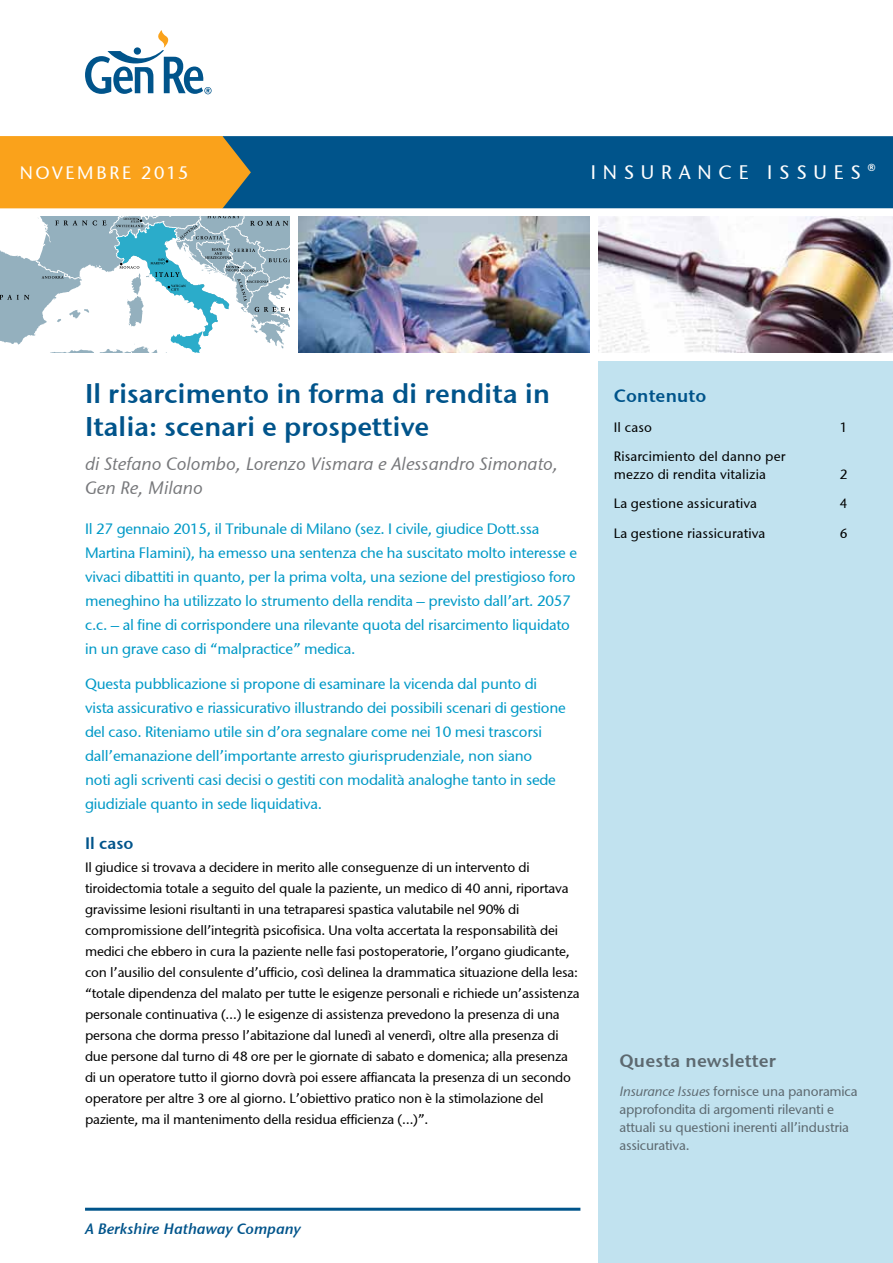
<style>
.page{position:relative;width:893px;height:1263px;background:#fff}
.page>*{position:absolute;margin:0;border:0;box-sizing:border-box;transform-origin:0 0}
.t1{font:600 27px/33px "Stone Sans GC Re";color:#00548b}
.t2{font:19.5px "Stone Sans GC Re";letter-spacing:.35em;color:#fff}
.t3{font:italic 18px/24px "Stone Sans GC Re";color:#77787b}
.t4{font:600 18px "Stone Sans GC Re";letter-spacing:.01em;color:#5d6970}
.t5{font:18px "Stone Sans GC Re";letter-spacing:.15em;color:#fff}
.t6{font:600 18px "Stone Sans GC Re";letter-spacing:.01em;color:#00548b}
.t7{font:600 16.5px "Stone Sans GC Re";color:#00548b}
.t8{font:15px/24px "Stone Sans GC Re";letter-spacing:-.015em;color:#0099c7}
.t9{font:italic 600 15px "Stone Sans GC Re";color:#00548b}
.t10{font:13.5px/21px "Stone Sans GC Re";letter-spacing:-.015em;color:#000}
.t11{font:13.5px/18px "Stone Sans GC Re";letter-spacing:-.015em;color:#5d6970}
.t12{font:13.5px/18px "Stone Sans GC Re";letter-spacing:.01em;color:#000}
.s1{font-style:italic}
</style>
<div class="page">
<div style="left:598px;top:361px;width:295px;height:902px;background:#c1e2ef"></div>
<svg style="left:0;top:217px;width:290px;height:136px"></svg>
<img style="left:298px;top:217px;width:292px;height:136px">
<img style="left:598px;top:217px;width:295px;height:136px">
<hr style="left:85px;top:1208px;width:495px;height:3px;background:#00548b">
<div style="left:222px;top:136px;width:671px;height:72px;background:#00548b"></div>
<svg style="left:0;top:136px;width:251px;height:72px"></svg>
<svg style="left:85px;top:30px;width:127px;height:64px"></svg>
<h3 class="t5" style="left:20px;top:162px;width:170px">NOVEMBRE 2015</h3>
<h2 class="t2" style="left:591px;top:161px;width:287px">INSURANCE ISSUES®</h2>
<h1 class="t1" style="left:85px;top:376px;width:466px">Il risarcimento in forma di rendita in<br>Italia: scenari e prospettive</h1>
<h3 class="t3" style="left:85px;top:452px;width:474px">di Stefano Colombo, Lorenzo Vismara e Alessandro Simonato,<br>Gen Re, Milano</h3>
<p class="t8" style="left:85px;top:517px;width:494px">Il 27 gennaio 2015, il Tribunale di Milano (sez. I civile, giudice Dott.ssa Martina Flamini), ha emesso una sentenza che ha suscitato molto interesse e vivaci dibattiti in quanto, per la prima volta, una sezione del prestigioso foro meneghino ha utilizzato lo strumento della rendita – previsto dall’art. 2057 c.c. – al fine di corrispondere una rilevante quota del risarcimento liquidato in un grave caso di “malpractice” medica.</p>
<p class="t8" style="left:85px;top:672px;width:482px">Questa pubblicazione si propone di esaminare la vicenda dal punto di vista assicurativo e riassicurativo illustrando dei possibili scenari di gestione del caso. Riteniamo utile sin d’ora segnalare come nei 10 mesi trascorsi dall’emanazione dell’importante arresto giurisprudenziale, non siano<br>noti agli scriventi casi decisi o gestiti con modalità analoghe tanto in sede giudiziale quanto in sede liquidativa.</p>
<p class="t7" style="left:85px;top:832px;width:50px">Il caso</p>
<p class="t10" style="left:85px;top:856px;width:496px">Il giudice si trovava a decidere in merito alle conseguenze di un intervento di tiroidectomia totale a seguito del quale la paziente, un medico di 40 anni, riportava gravissime lesioni risultanti in una tetraparesi spastica valutabile nel 90% di compromissione dell’integrità psicofisica. Una volta accertata la responsabilità dei medici che ebbero in cura la paziente nelle fasi postoperatorie, l’organo giudicante, con l’ausilio del consulente d’ufficio, così delinea la drammatica situazione della lesa: “totale dipendenza del malato per tutte le esigenze personali e richiede un’assistenza personale continuativa (…) le esigenze di assistenza prevedono la presenza di una persona che dorma presso l’abitazione dal lunedì al venerdì, oltre alla presenza di due persone dal turno di 48 ore per le giornate di sabato e domenica; alla presenza di un operatore tutto il giorno dovrà poi essere affiancata la presenza di un secondo operatore per altre 3 ore al giorno. L’obiettivo pratico non è la stimolazione del paziente, ma il mantenimento della residua efficienza (…)”.</p>
<p class="t9" style="left:85px;top:1219px;width:217px">A Berkshire Hathaway Company</p>
<h3 class="t6" style="left:614px;top:385px;width:94px">Contenuto</h3>
<p class="t10" style="left:614px;top:416px;width:40px">Il caso</p>
<p class="t10" style="left:840px;top:416px;width:9px">1</p>
<p class="t12" style="left:614px;top:447px;width:173px">Risarcimiento del danno per mezzo di rendita vitalizia</p>
<p class="t10" style="left:840px;top:464px;width:9px">2</p>
<p class="t12" style="left:614px;top:495px;width:145px">La gestione assicurativa</p>
<p class="t10" style="left:840px;top:493px;width:9px">4</p>
<p class="t12" style="left:614px;top:524px;width:153px">La gestione riassicurativa</p>
<p class="t10" style="left:840px;top:522px;width:9px">6</p>
<h3 class="t4" style="left:619px;top:1049px;width:158px">Questa newsletter</h3>
<p class="t11" style="left:619px;top:1082px;width:240px"><span class="s1">Insurance Issues</span> fornisce una panoramica approfondita di argomenti rilevanti e attuali su questioni inerenti all’industria assicurativa.</p>
</div>
